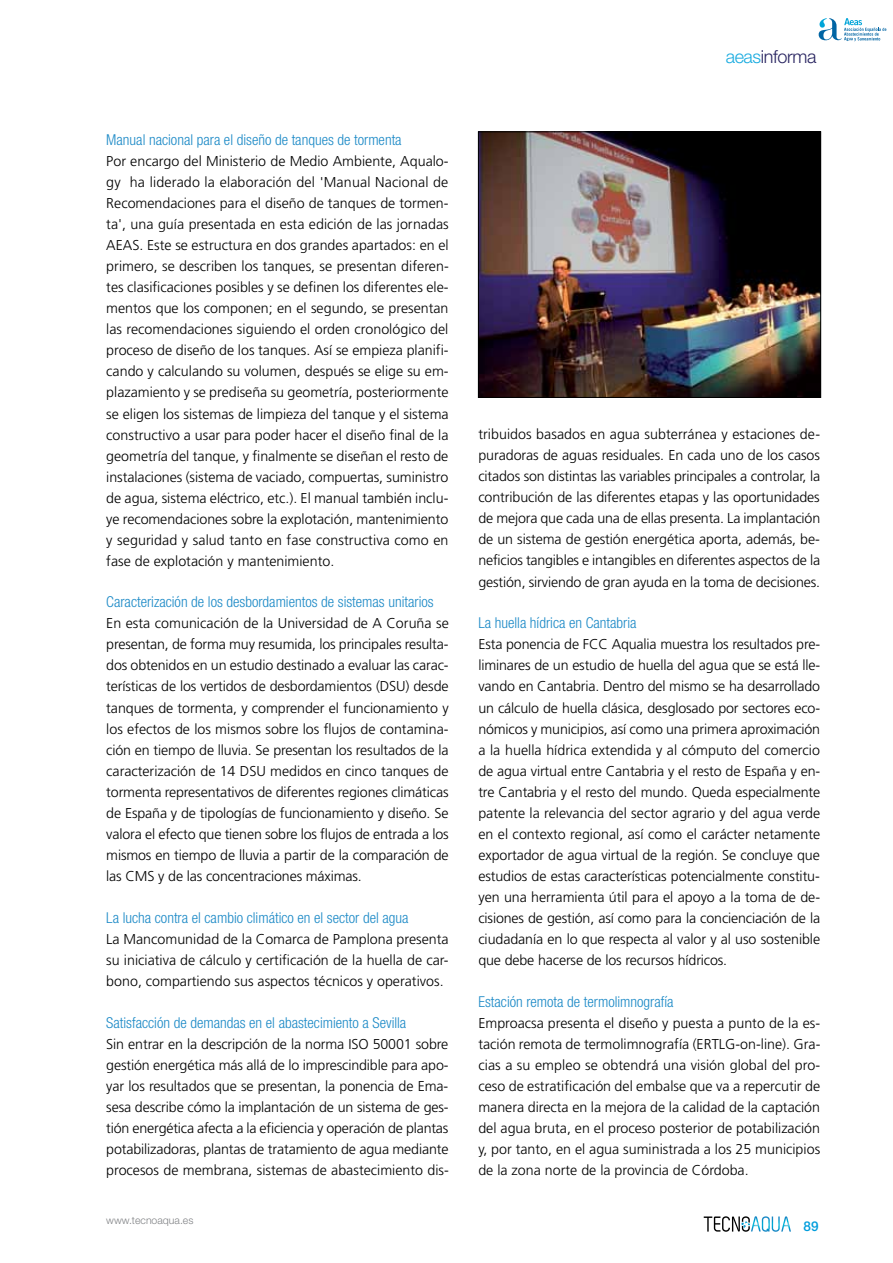
<style>
.page{position:relative;width:893px;height:1263px;background:#fff}
.page>*{position:absolute;margin:0;border:0;box-sizing:border-box;transform-origin:0 0}
.t1{font:300 18px "Helvetica Neue LT Std";letter-spacing:-.02em;color:#282460}
.t2{font:300 condensed 15px "Helvetica Neue LT Std";color:#1b89c6}
.t3{font:300 14.25px/21px "Frutiger";color:#000;text-align:justify}
.t4{font:500 13.5px "Helvetica Neue LT Std";color:#009ddc}
.t5{font:300 10.5px "Helvetica Neue LT Std";color:#808285}
.s1{color:#1bace0}
</style>
<div class="page">
<svg style="left:704px;top:1216px;width:87px;height:16px"></svg>
<svg style="left:819px;top:18px;width:67px;height:23px"></svg>
<img style="left:480px;top:134px;width:339px;height:262px">
<div style="left:478px;top:132px;width:343px;height:266px;border:1px solid #000"></div>
<p class="t2" style="left:106px;top:131px;width:297px">Manual nacional para el diseño de tanques de tormenta</p>
<p class="t3" style="left:106px;top:151px;width:344px">Por encargo del Ministerio de Medio Ambiente, Aqualo&shy;gy ha liderado la elaboración del 'Manual Nacional de Recomendaciones para el diseño de tanques de tormen&shy;ta', una guía presentada en esta edición de las jornadas AEAS. Este se estructura en dos grandes apartados: en el primero, se describen los tanques, se presentan diferen&shy;tes clasificaciones posibles y se definen los diferentes ele&shy;mentos que los componen; en el segundo, se presentan las recomendaciones siguiendo el orden cronológico del proceso de diseño de los tanques. Así se empieza planifi&shy;cando y calculando su volumen, después se elige su em&shy;plazamiento y se prediseña su geometría, posteriormente se eligen los sistemas de limpieza del tanque y el sistema constructivo a usar para poder hacer el diseño final de la geometría del tanque, y finalmente se diseñan el resto de instalaciones (sistema de vaciado, compuertas, suministro de agua, sistema eléctrico, etc.). El manual también inclu&shy;ye recomendaciones sobre la explotación, mantenimiento y seguridad y salud tanto en fase constructiva como en fase de explotación y mantenimiento.</p>
<p class="t2" style="left:106px;top:593px;width:329px">Caracterización de los desbordamientos de sistemas unitarios</p>
<p class="t3" style="left:106px;top:613px;width:344px">En esta comunicación de la Universidad de A Coruña se presentan, de forma muy resumida, los principales resulta&shy;dos obtenidos en un estudio destinado a evaluar las carac&shy;terísticas de los vertidos de desbordamientos (DSU) desde tanques de tormenta, y comprender el funcionamiento y los efectos de los mismos sobre los flujos de contamina&shy;ción en tiempo de lluvia. Se presentan los resultados de la caracterización de 14 DSU medidos en cinco tanques de tormenta representativos de diferentes regiones climáticas de España y de tipologías de funcionamiento y diseño. Se valora el efecto que tienen sobre los flujos de entrada a los mismos en tiempo de lluvia a partir de la comparación de las CMS y de las concentraciones máximas.</p>
<p class="t2" style="left:106px;top:908px;width:304px">La lucha contra el cambio climático en el sector del agua</p>
<p class="t3" style="left:106px;top:928px;width:344px">La Mancomunidad de la Comarca de Pamplona presenta su iniciativa de cálculo y certificación de la huella de car&shy;bono, compartiendo sus aspectos técnicos y operativos.</p>
<p class="t2" style="left:106px;top:1013px;width:301px">Satisfacción de demandas en el abastecimiento a Sevilla</p>
<p class="t3" style="left:106px;top:1033px;width:344px">Sin entrar en la descripción de la norma ISO 50001 sobre gestión energética más allá de lo imprescindible para apo&shy;yar los resultados que se presentan, la ponencia de Ema&shy;sesa describe cómo la implantación de un sistema de ges&shy;tión energética afecta a la eficiencia y operación de plantas potabilizadoras, plantas de tratamiento de agua mediante procesos de membrana, sistemas de abastecimiento dis-</p>
<p class="t5" style="left:106px;top:1213px;width:89px">www.tecnoaqua.es</p>
<p class="t1" style="left:726px;top:45px;width:92px"><span class="s1">aeas</span>informa</p>
<p class="t3" style="left:478px;top:424px;width:343px">tribuidos basados en agua subterránea y estaciones de&shy;puradoras de aguas residuales. En cada uno de los casos citados son distintas las variables principales a controlar, la contribución de las diferentes etapas y las oportunidades de mejora que cada una de ellas presenta. La implantación de un sistema de gestión energética aporta, además, be&shy;neficios tangibles e intangibles en diferentes aspectos de la gestión, sirviendo de gran ayuda en la toma de decisiones.</p>
<p class="t2" style="left:478px;top:614px;width:160px">La huella hídrica en Cantabria</p>
<p class="t3" style="left:478px;top:634px;width:343px">Esta ponencia de FCC Aqualia muestra los resultados pre&shy;liminares de un estudio de huella del agua que se está lle&shy;vando en Cantabria. Dentro del mismo se ha desarrollado un cálculo de huella clásica, desglosado por sectores eco&shy;nómicos y municipios, así como una primera aproximación a la huella hídrica extendida y al cómputo del comercio de agua virtual entre Cantabria y el resto de España y en&shy;tre Cantabria y el resto del mundo. Queda especialmente patente la relevancia del sector agrario y del agua verde en el contexto regional, así como el carácter netamente exportador de agua virtual de la región. Se concluye que estudios de estas características potencialmente constitu&shy;yen una herramienta útil para el apoyo a la toma de de&shy;cisiones de gestión, así como para la concienciación de la ciudadanía en lo que respecta al valor y al uso sostenible que debe hacerse de los recursos hídricos.</p>
<p class="t2" style="left:478px;top:992px;width:197px">Estación remota de termolimnografía</p>
<p class="t3" style="left:478px;top:1012px;width:344px">Emproacsa presenta el diseño y puesta a punto de la es&shy;tación remota de termolimnografía (ERTLG-on-line). Gra&shy;cias a su empleo se obtendrá una visión global del pro&shy;ceso de estratificación del embalse que va a repercutir de manera directa en la mejora de la calidad de la captación del agua bruta, en el proceso posterior de potabilización y, por tanto, en el agua suministrada a los 25 municipios de la zona norte de la provincia de Córdoba.</p>
<p class="t4" style="left:804px;top:1218px;width:17px">89</p>
</div>
